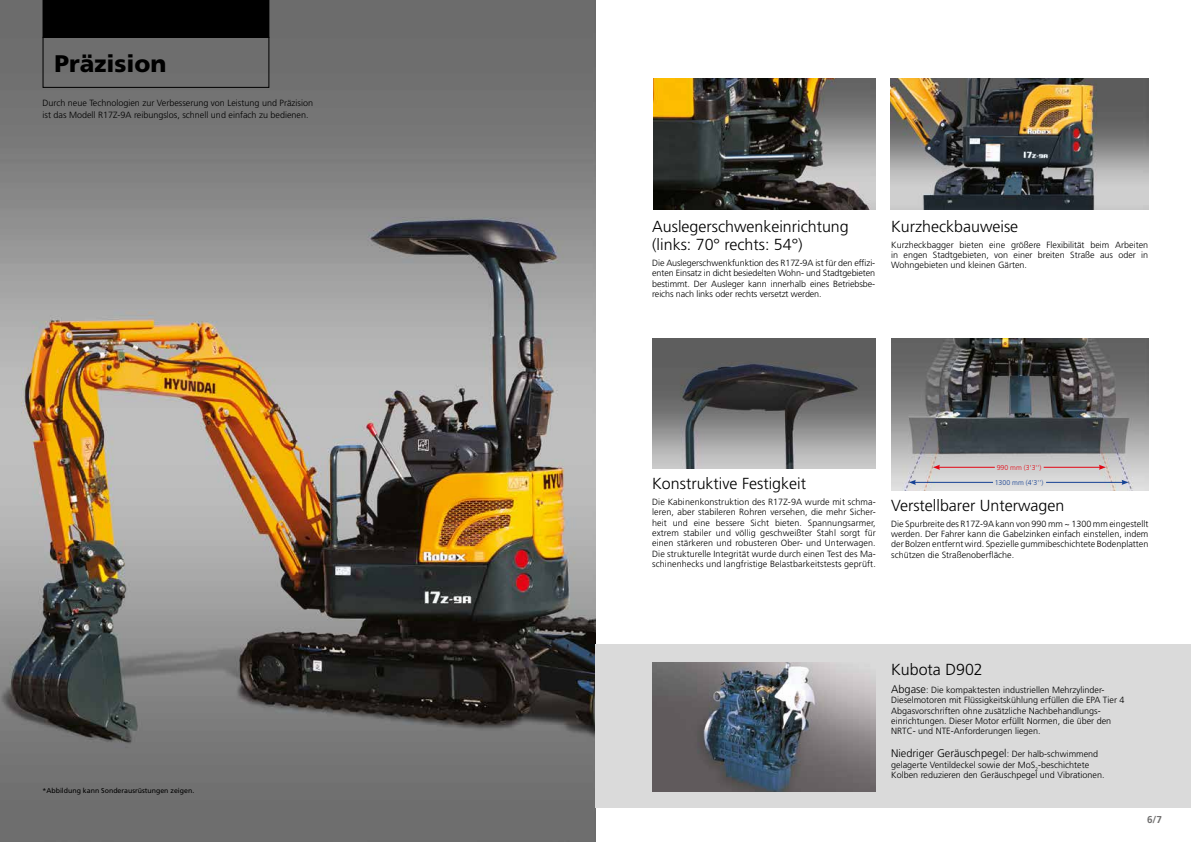
<style>
.page{position:relative;width:1191px;height:842px;background:#fff}
.page>*{position:absolute;margin:0;border:0;box-sizing:border-box;transform-origin:0 0}
.t1{font:900 24px "Frutiger LT Std";color:#000}
.t2{font:300 16px/18.4px "Frutiger LT Std";color:#000}
.t3{font:300 11px "Frutiger LT Std";color:#000}
.t4{font:700 10px "Frutiger";color:#706f6f}
.t5{font:300 9px/10.3px "Frutiger LT Std";color:#000;text-align:justify}
.t6{font:7px "Frutiger LT Std";color:#000}
.t7{font:300 7px "Frutiger LT Std";color:#164194}
.t8{font:300 7px "Frutiger LT Std";color:#e30613}
.s1{font-size:11px}
.s2{font-size:9px}
</style>
<div class="page">
<img style="left:0;top:0;width:595px;height:842px">
<div style="left:595px;top:644px;width:596px;height:164px;background:#dadada"></div>
<img style="left:652px;top:662px;width:223px;height:129px">
<img style="left:653px;top:79px;width:223px;height:130px">
<img style="left:890px;top:79px;width:258px;height:130px">
<img style="left:652px;top:338px;width:224px;height:130px">
<img style="left:891px;top:338px;width:257px;height:152px">
<hr style="left:938px;top:467px;width:56px;height:1px;background:#e30613">
<svg style="left:933px;top:465px;width:7px;height:5px"></svg>
<hr style="left:914px;top:482px;width:79px;height:1px;background:#164194">
<svg style="left:909px;top:480px;width:7px;height:5px"></svg>
<hr style="left:1046px;top:482px;width:77px;height:1px;background:#164194">
<svg style="left:1121px;top:480px;width:7px;height:5px"></svg>
<hr style="left:1043px;top:467px;width:57px;height:1px;background:#e30613">
<svg style="left:1098px;top:465px;width:8px;height:5px"></svg>
<div style="left:43px;top:0;width:226px;height:37px;background:#000"></div>
<div style="left:43px;top:37px;width:226px;height:51px;border:1px solid #000"></div>
<h1 class="t1" style="left:54px;top:49px;width:114px">Präzision</h1>
<p class="t5" style="left:43px;top:97px;width:272px;line-height:12px">Durch neue Technologien zur Verbesserung von Leistung und Präzision ist das Modell R17Z-9A reibungslos, schnell und einfach zu bedienen.</p>
<p class="t6" style="left:43px;top:786px;width:153px">*Abbildung kann Sonderausrüstungen zeigen.</p>
<h2 class="t2" style="left:652px;top:217px;width:198px">Auslegerschwenkeinrichtung (links: 70° rechts: 54°)</h2>
<p class="t5" style="left:652px;top:258px;width:225px">Die Auslegerschwenkfunktion des R17Z-9A ist für den effizi&shy;enten Einsatz in dicht besiedelten Wohn- und Stadtgebieten bestimmt. Der Ausleger kann innerhalb eines Betriebsbe&shy;reichs nach links oder rechts versetzt werden.</p>
<h2 class="t2" style="left:891px;top:217px;width:129px">Kurzheckbauweise</h2>
<p class="t5" style="left:891px;top:239px;width:259px">Kurzheckbagger bieten eine größere Flexibilität beim Arbeiten in engen Stadtgebieten, von einer breiten Straße aus oder in Wohngebieten und kleinen Gärten.</p>
<h2 class="t2" style="left:652px;top:474px;width:155px">Konstruktive Festigkeit</h2>
<p class="t5" style="left:652px;top:497px;width:225px">Die Kabinenkonstruktion des R17Z-9A wurde mit schma&shy;leren, aber stabileren Rohren versehen, die mehr Sicher&shy;heit und eine bessere Sicht bieten. Spannungsarmer, extrem stabiler und völlig geschweißter Stahl sorgt für einen stärkeren und robusteren Ober- und Unterwagen.<br>Die strukturelle Integrität wurde durch einen Test des Ma&shy;schinenhecks und langfristige Belastbarkeitstests geprüft.</p>
<p class="t8" style="left:996px;top:463px;width:46px">990 mm (3'3'')</p>
<p class="t7" style="left:994px;top:478px;width:50px">1300 mm (4'3'')</p>
<h2 class="t2" style="left:891px;top:496px;width:175px">Verstellbarer Unterwagen</h2>
<p class="t5" style="left:891px;top:519px;width:259px">Die Spurbreite des R17Z-9A kann von 990 mm ~ 1300 mm eingestellt werden. Der Fahrer kann die Gabelzinken einfach einstellen, indem der Bolzen entfernt wird. Spezielle gummibeschichtete Bodenplatten schützen die Straßenoberfläche.</p>
<h2 class="t2" style="left:891px;top:660px;width:93px">Kubota D902</h2>
<p class="t5" style="left:891px;top:685px;width:235px;text-align:left"><span class="s1">Abgase</span>: Die kompaktesten industriellen Mehrzylinder-Dieselmotoren mit Flüssigkeitskühlung erfüllen die EPA Tier 4<br>Abgasvorschriften ohne zusätzliche Nachbehandlungs&shy;einrichtungen. Dieser Motor erfüllt Normen, die über den NRTC- und NTE-Anforderungen liegen.</p>
<p class="t3" style="left:891px;top:747px;width:209px">Niedriger Geräuschpegel<span class="s2">: Der halb-schwimmend</span></p>
<p class="t5" style="left:891px;top:759px;width:215px">gelagerte Ventildeckel sowie der MoS<sub>2</sub>-beschichtete<br>Kolben reduzieren den Geräuschpegel und Vibrationen.</p>
<p class="t4" style="left:1147px;top:813px;width:17px">6/7</p>
</div>
